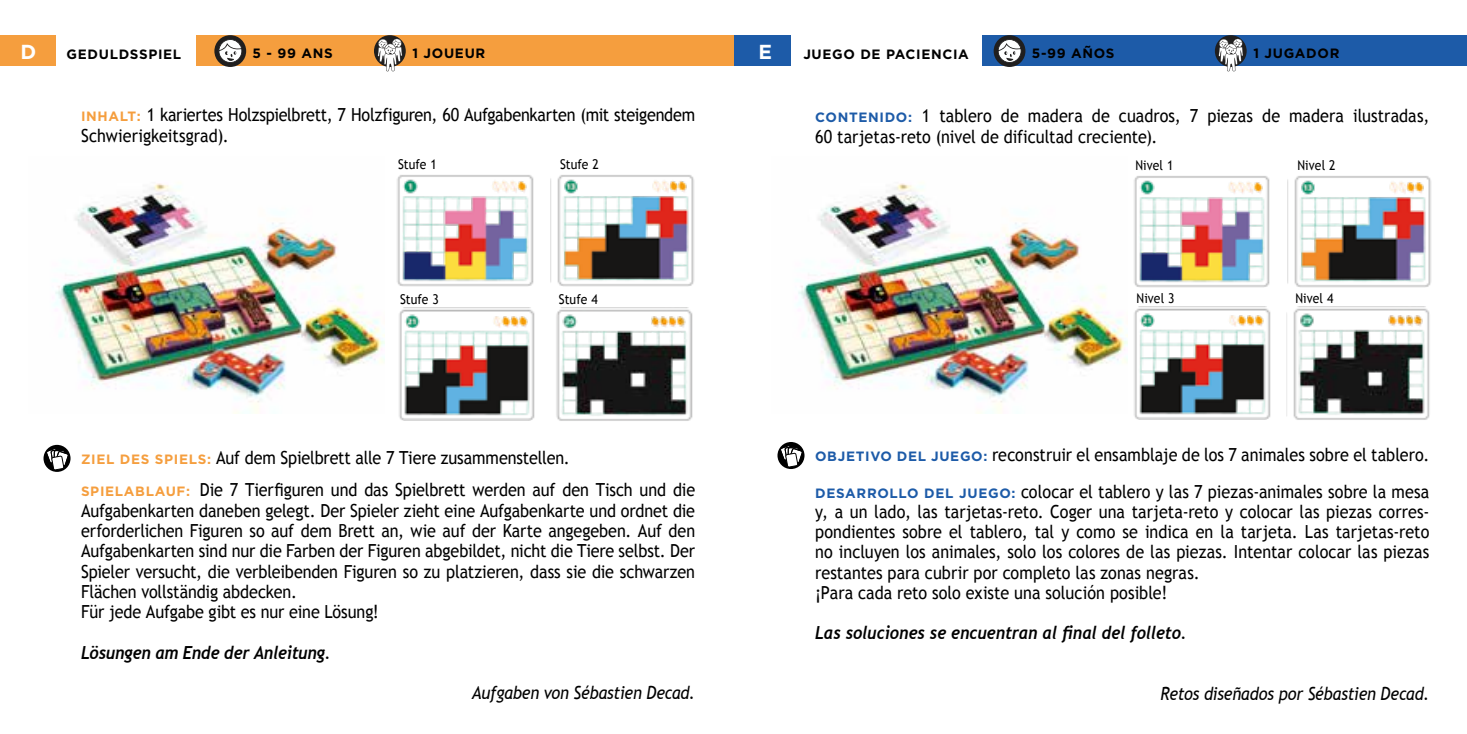
<style>
.page{position:relative;width:1467px;height:734px;background:#fff}
.page>*{position:absolute;margin:0;border:0;box-sizing:border-box;transform-origin:0 0}
.t1{font:700 20.25px "Gotham";color:#fff}
.t2{font:18px/20.2px "Trebuchet MS";letter-spacing:-.005em;color:#000;scale:.9 1}
.t3{font:italic 700 18px "Trebuchet";color:#000;scale:.9 1}
.t4{font:italic 18px "Trebuchet MS";letter-spacing:-.01em;color:#000;scale:.9 1}
.t5{font:700 13.5px "Gotham";letter-spacing:.05em;color:#000}
.t6{font:13.5px "Trebuchet MS";letter-spacing:.005em;color:#000;scale:.9 1}
.s1{font-family:"Gotham";font-weight:700;font-size:13.5px;color:#f59e3e}
.s2{font-family:"Gotham";font-weight:700;font-size:13.5px;color:#1d5ba8}
</style>
<div class="page">
<div style="left:0;top:36px;width:56px;height:30px;background:#f59e3e"></div>
<div style="left:733px;top:36px;width:58px;height:30px;background:#1d5ba8"></div>
<div style="left:196px;top:36px;width:537px;height:30px;background:#f59e3e"></div>
<div style="left:983px;top:36px;width:484px;height:30px;background:#1d5ba8"></div>
<svg style="left:214px;top:35px;width:32px;height:32px"></svg>
<svg style="left:218px;top:39px;width:24px;height:24px"></svg>
<svg style="left:374px;top:35px;width:32px;height:32px"></svg>
<svg style="left:378px;top:39px;width:24px;height:32px"></svg>
<div style="left:994px;top:35px;width:31px;height:32px;background:#201f1f;border-radius:50%"></div>
<svg style="left:998px;top:39px;width:23px;height:24px"></svg>
<svg style="left:1215px;top:35px;width:32px;height:32px"></svg>
<svg style="left:1219px;top:39px;width:24px;height:32px"></svg>
<svg style="left:44px;top:445px;width:27px;height:27px"></svg>
<svg style="left:45px;top:447px;width:24px;height:24px"></svg>
<svg style="left:777px;top:442px;width:27px;height:27px"></svg>
<svg style="left:779px;top:444px;width:24px;height:24px"></svg>
<img style="left:397px;top:175px;width:137px;height:111px">
<img style="left:557px;top:175px;width:137px;height:111px">
<img style="left:399px;top:308px;width:136px;height:112px">
<img style="left:556px;top:308px;width:137px;height:113px">
<img style="left:1134px;top:176px;width:136px;height:111px">
<img style="left:1287px;top:176px;width:144px;height:111px">
<img style="left:1134px;top:307px;width:137px;height:112px">
<img style="left:1286px;top:307px;width:144px;height:113px">
<img style="left:797px;top:183px;width:330px;height:231px">
<img style="left:54px;top:183px;width:330px;height:231px">
<p class="t1" style="left:21px;top:40px;width:17px">D</p>
<p class="t5" style="left:67px;top:46px;width:116px">GEDULDSSPIEL</p>
<p class="t5" style="left:253px;top:45px;width:82px">5 - 99 ANS</p>
<p class="t5" style="left:413px;top:45px;width:74px">1 JOUEUR</p>
<p class="t1" style="left:758px;top:40px;width:15px">E</p>
<p class="t5" style="left:803px;top:46px;width:167px">JUEGO DE PACIENCIA</p>
<p class="t5" style="left:1032px;top:45px;width:84px">5-99 AÑOS</p>
<p class="t5" style="left:1253px;top:45px;width:88px">1 JUGADOR</p>
<p class="t2" style="left:81px;top:105px;width:684px"><span class="s1">INHALT:</span> 1 kariertes Holzspielbrett, 7 Holzfiguren, 60 Aufgabenkarten (mit steigendem<br>Schwierigkeitsgrad).</p>
<p class="t2" style="left:815px;top:106px;width:684px"><span class="s2">CONTENIDO:</span> 1 tablero de madera de cuadros, 7 piezas de madera ilustradas,<br>60 tarjetas-reto (nivel de dificultad creciente).</p>
<p class="t6" style="left:398px;top:156px;width:45px">Stufe 1</p>
<p class="t6" style="left:560px;top:156px;width:45px">Stufe 2</p>
<p class="t6" style="left:1135px;top:157px;width:44px">Nivel 1</p>
<p class="t6" style="left:1297px;top:157px;width:44px">Nivel 2</p>
<p class="t6" style="left:400px;top:291px;width:45px">Stufe 3</p>
<p class="t6" style="left:559px;top:291px;width:45px">Stufe 4</p>
<p class="t6" style="left:1136px;top:290px;width:44px">Nivel 3</p>
<p class="t6" style="left:1295px;top:290px;width:44px">Nivel 4</p>
<p class="t2" style="left:81px;top:441px;width:684px;line-height:32.4px"><span class="s1">ZIEL DES SPIELS:</span> Auf dem Spielbrett alle 7 Tiere zusammenstellen.<br><span class="s1">SPIELABLAUF:</span> Die 7 Tierfiguren und das Spielbrett werden auf den Tisch und die</p>
<p class="t2" style="left:81px;top:500px;width:684px">Aufgabenkarten daneben gelegt. Der Spieler zieht eine Aufgabenkarte und ordnet die erforderlichen Figuren so auf dem Brett an, wie auf der Karte angegeben. Auf den Aufgabenkarten sind nur die Farben der Figuren abgebildet, nicht die Tiere selbst. Der Spieler versucht, die verbleibenden Figuren so zu platzieren, dass sie die schwarzen Flächen vollständig abdecken.<br>Für jede Aufgabe gibt es nur eine Lösung!</p>
<p class="t3" style="left:81px;top:641px;width:279px">Lösungen am Ende der Anleitung.</p>
<p class="t4" style="left:472px;top:682px;width:250px">Aufgaben von Sébastien Decad.</p>
<p class="t2" style="left:815px;top:436px;width:684px;line-height:36.4px"><span class="s2">OBJETIVO DEL JUEGO:</span> reconstruir el ensamblaje de los 7 animales sobre el tablero.<br><span class="s2">DESARROLLO DEL JUEGO:</span> colocar el tablero y las 7 piezas-animales sobre la mesa</p>
<p class="t2" style="left:815px;top:501px;width:684px">y, a un lado, las tarjetas-reto. Coger una tarjeta-reto y colocar las piezas corres&shy;pondientes sobre el tablero, tal y como se indica en la tarjeta. Las tarjetas-reto no incluyen los animales, solo los colores de las piezas. Intentar colocar las piezas restantes para cubrir por completo las zonas negras.<br>¡Para cada reto solo existe una solución posible!</p>
<p class="t3" style="left:815px;top:622px;width:414px">Las soluciones se encuentran al final del folleto.</p>
<p class="t4" style="left:1160px;top:683px;width:300px">Retos diseñados por Sébastien Decad.</p>
</div>
